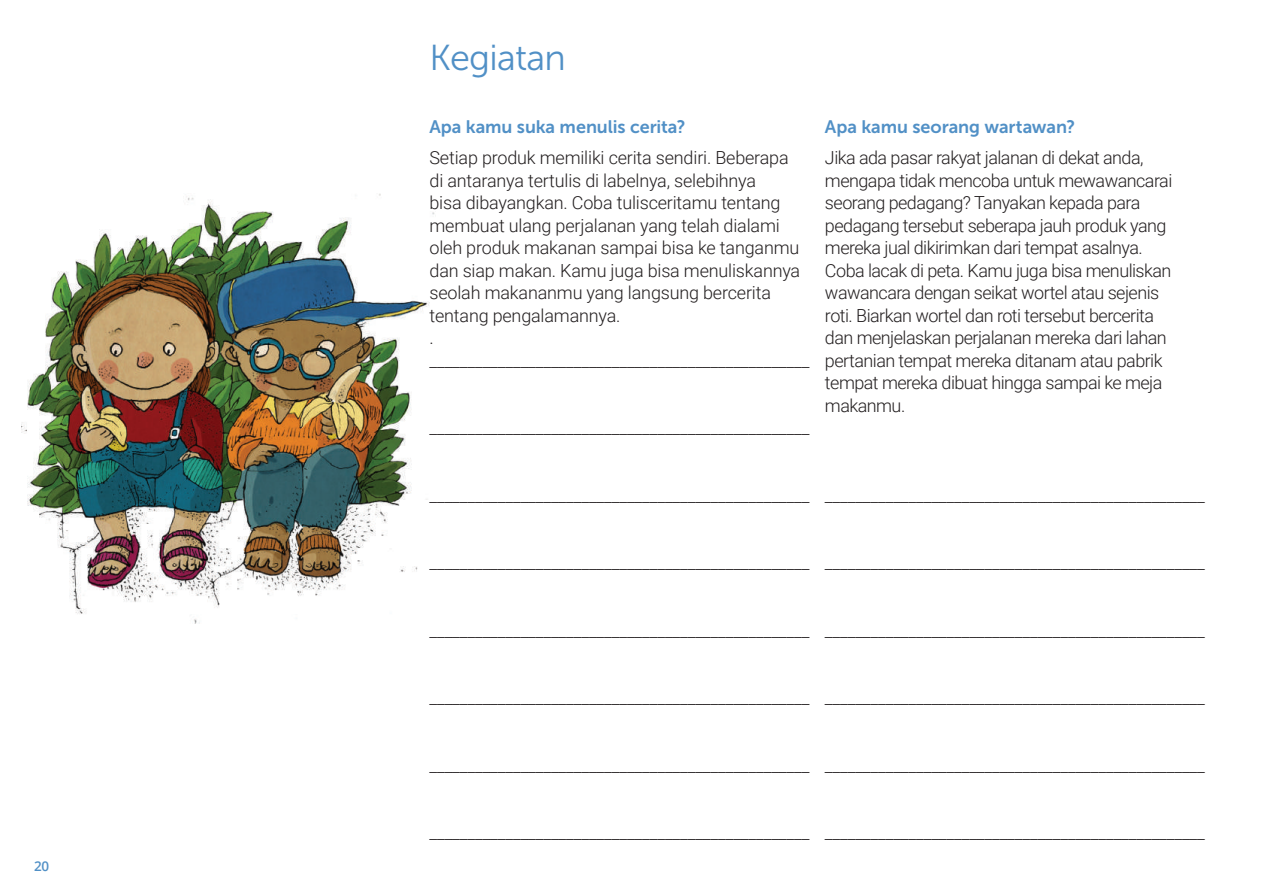
<style>
.page{position:relative;width:1263px;height:893px;background:#fff}
.page>*{position:absolute;margin:0;border:0;box-sizing:border-box;transform-origin:0 0}
.t1{font:36px "Museo Sans 300";letter-spacing:-.02em;color:#5190c6}
.t2{font:300 18px/22.5px "Roboto";letter-spacing:-.03em;color:#231f20}
.t3{font:300 18px/22.5px "Roboto";letter-spacing:-.01em;color:#231f20}
.t4{font:18px "Museo Sans 700";letter-spacing:-.005em;color:#5190c6}
.t5{font:600 13.5px "Open Sans";color:#5190c6}
</style>
<div class="page">
<img style="left:21px;top:193px;width:414px;height:430px">
<p class="t5" style="left:34px;top:856px;width:17px">20</p>
<h1 class="t1" style="left:429px;top:38px;width:138px">Kegiatan</h1>
<p class="t4" style="left:429px;top:116px;width:258px">Apa kamu suka menulis cerita?</p>
<p class="t3" style="left:429px;top:146px;width:381px">Setiap produk memiliki cerita sendiri. Beberapa<br>di antaranya tertulis di labelnya, selebihnya<br>bisa dibayangkan. Coba tulisceritamu tentang membuat ulang perjalanan yang telah dialami oleh produk makanan sampai bisa ke tanganmu dan siap makan. Kamu juga bisa menuliskannya seolah makananmu yang langsung bercerita tentang pengalamannya.<br>. __________________________________________________</p>
<p class="t2" style="left:429px;top:416px;width:381px">__________________________________________________</p>
<p class="t4" style="left:825px;top:116px;width:252px">Apa kamu seorang wartawan?</p>
<p class="t2" style="left:825px;top:146px;width:349px">Jika ada pasar rakyat jalanan di dekat anda, mengapa tidak mencoba untuk mewawancarai seorang pedagang? Tanyakan kepada para pedagang tersebut seberapa jauh produk yang mereka jual dikirimkan dari tempat asalnya.<br>Coba lacak di peta. Kamu juga bisa menuliskan wawancara dengan seikat wortel atau sejenis roti. Biarkan wortel dan roti tersebut bercerita dan menjelaskan perjalanan mereka dari lahan pertanian tempat mereka ditanam atau pabrik tempat mereka dibuat hingga sampai ke meja makanmu.</p>
<p class="t2" style="left:429px;top:483px;width:381px">__________________________________________________</p>
<p class="t2" style="left:825px;top:483px;width:381px">__________________________________________________</p>
<p class="t2" style="left:429px;top:551px;width:381px">__________________________________________________</p>
<p class="t2" style="left:825px;top:551px;width:381px">__________________________________________________</p>
<p class="t2" style="left:429px;top:618px;width:381px">__________________________________________________</p>
<p class="t2" style="left:825px;top:618px;width:381px">__________________________________________________</p>
<p class="t2" style="left:429px;top:686px;width:381px">__________________________________________________</p>
<p class="t2" style="left:825px;top:686px;width:381px">__________________________________________________</p>
<p class="t2" style="left:429px;top:753px;width:381px">__________________________________________________</p>
<p class="t2" style="left:825px;top:753px;width:381px">__________________________________________________</p>
<p class="t2" style="left:429px;top:821px;width:381px">__________________________________________________</p>
<p class="t2" style="left:825px;top:821px;width:381px">__________________________________________________</p>
</div>
